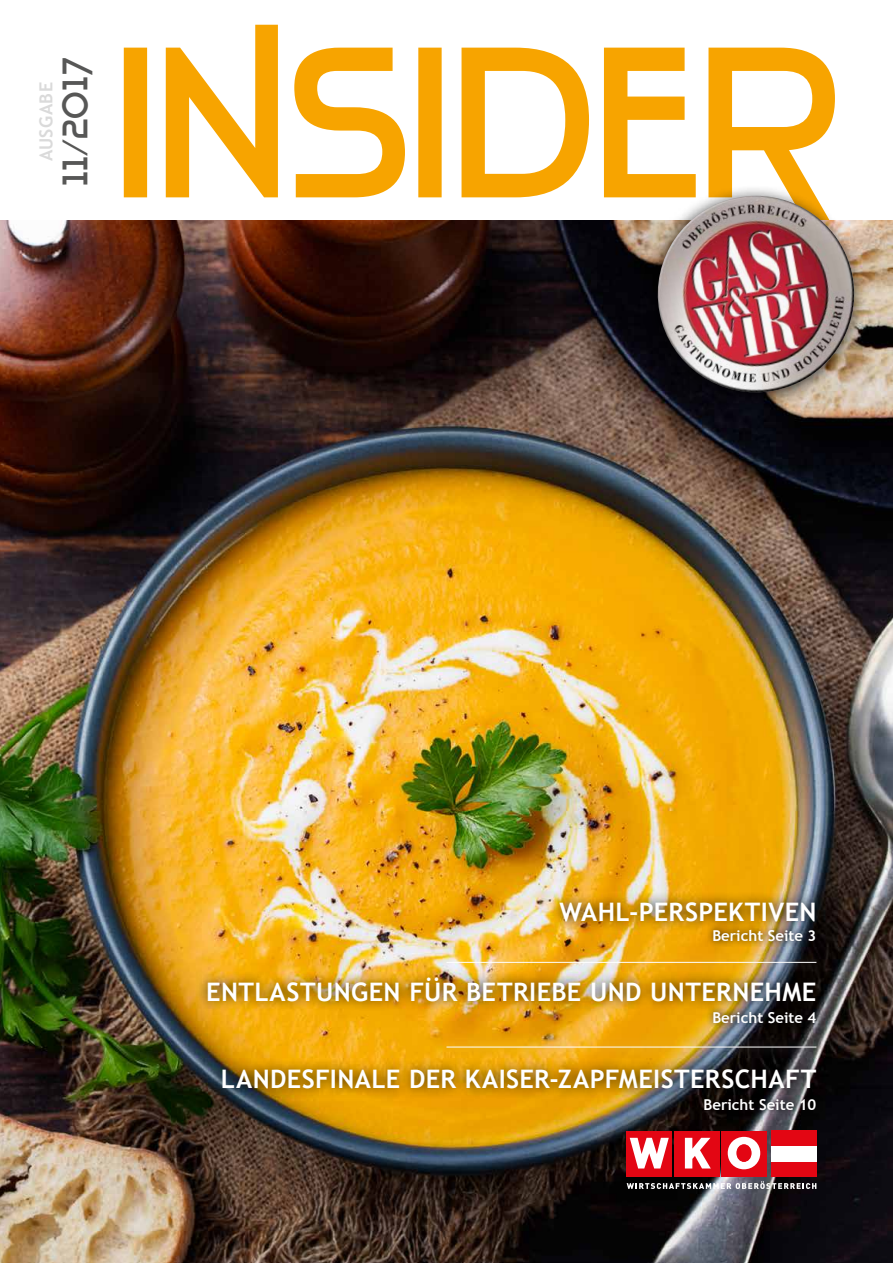
<style>
.page{position:relative;width:893px;height:1263px;background:#fff}
.page>*{position:absolute;margin:0;border:0;box-sizing:border-box;transform-origin:0 0}
.t1{font:34.5px "Stentiga";letter-spacing:.02em;color:#575756}
.t2{font:700 25.5px "Trebuchet MS";letter-spacing:.015em;color:#fff}
.t3{font:700 18px "Trebuchet MS";letter-spacing:.02em;color:#dadada}
.t4{font:700 15px "Trebuchet MS";color:#fff}
</style>
<div class="page">
<svg style="left:124px;top:25px;width:711px;height:173px"></svg>
<img style="left:0;top:220px;width:893px;height:1043px">
<div style="left:211px;top:1058px;width:616px;height:42px;background:#000;opacity:.8"></div>
<div style="left:549px;top:891px;width:277px;height:41px;background:#000;opacity:.8"></div>
<div style="left:706px;top:922px;width:117px;height:26px;background:#000;opacity:.8"></div>
<div style="left:706px;top:1004px;width:117px;height:26px;background:#000;opacity:.8"></div>
<div style="left:697px;top:1091px;width:127px;height:26px;background:#000;opacity:.8"></div>
<div style="left:437px;top:950px;width:389px;height:24px;background:#fff;opacity:.64"></div>
<hr style="left:446px;top:962px;width:370px;height:1px;background:#fff">
<div style="left:437px;top:1035px;width:389px;height:24px;background:#fff;opacity:.64"></div>
<hr style="left:446px;top:1047px;width:370px;height:1px;background:#fff">
<div style="left:642px;top:184px;width:226px;height:226px;background:#000;opacity:.75"></div>
<img style="left:649px;top:196px;width:213px;height:205px">
<div style="left:196px;top:967px;width:630px;height:45px;background:#000;opacity:.8"></div>
<svg style="left:627px;top:1181px;width:189px;height:8px;background:#77777a"></svg>
<div style="left:721px;top:1131px;width:46px;height:45px;background:#e30613"></div>
<div style="left:674px;top:1131px;width:45px;height:45px;background:#e30613"></div>
<svg style="left:685px;top:1138px;width:26px;height:30px"></svg>
<div style="left:627px;top:1131px;width:45px;height:45px;background:#e30613"></div>
<svg style="left:630px;top:1138px;width:39px;height:30px"></svg>
<svg style="left:728px;top:1137px;width:32px;height:32px"></svg>
<div style="left:737px;top:1145px;width:14px;height:16px;background:#e30613;border-radius:50%"></div>
<div style="left:736px;top:1144px;width:15px;height:18px;border:1px solid #e30613;border-radius:50%"></div>
<div style="left:771px;top:1131px;width:45px;height:15px;background:#e30613"></div>
<div style="left:771px;top:1161px;width:45px;height:15px;background:#e30613"></div>
<div style="left:771px;top:1146px;width:45px;height:15px;background:#fff"></div>
<p class="t3" style="left:35px;top:161px;width:81px;rotate:-90deg">AUSGABE</p>
<h1 class="t1" style="left:55px;top:186px;width:130px;rotate:-90deg">11/2017</h1>
<p class="t2" style="left:559px;top:896px;width:258px">WAHL-PERSPEKTIVEN</p>
<p class="t4" style="left:712px;top:926px;width:106px">Bericht Seite 3</p>
<p class="t2" style="left:206px;top:976px;width:612px">ENTLASTUNGEN FÜR BETRIEBE UND UNTERNEHME</p>
<p class="t4" style="left:712px;top:1008px;width:106px">Bericht Seite 4</p>
<p class="t2" style="left:221px;top:1063px;width:597px">LANDESFINALE DER KAISER-ZAPFMEISTERSCHAFT</p>
<p class="t4" style="left:703px;top:1095px;width:114px">Bericht Seite 10</p>
</div>
